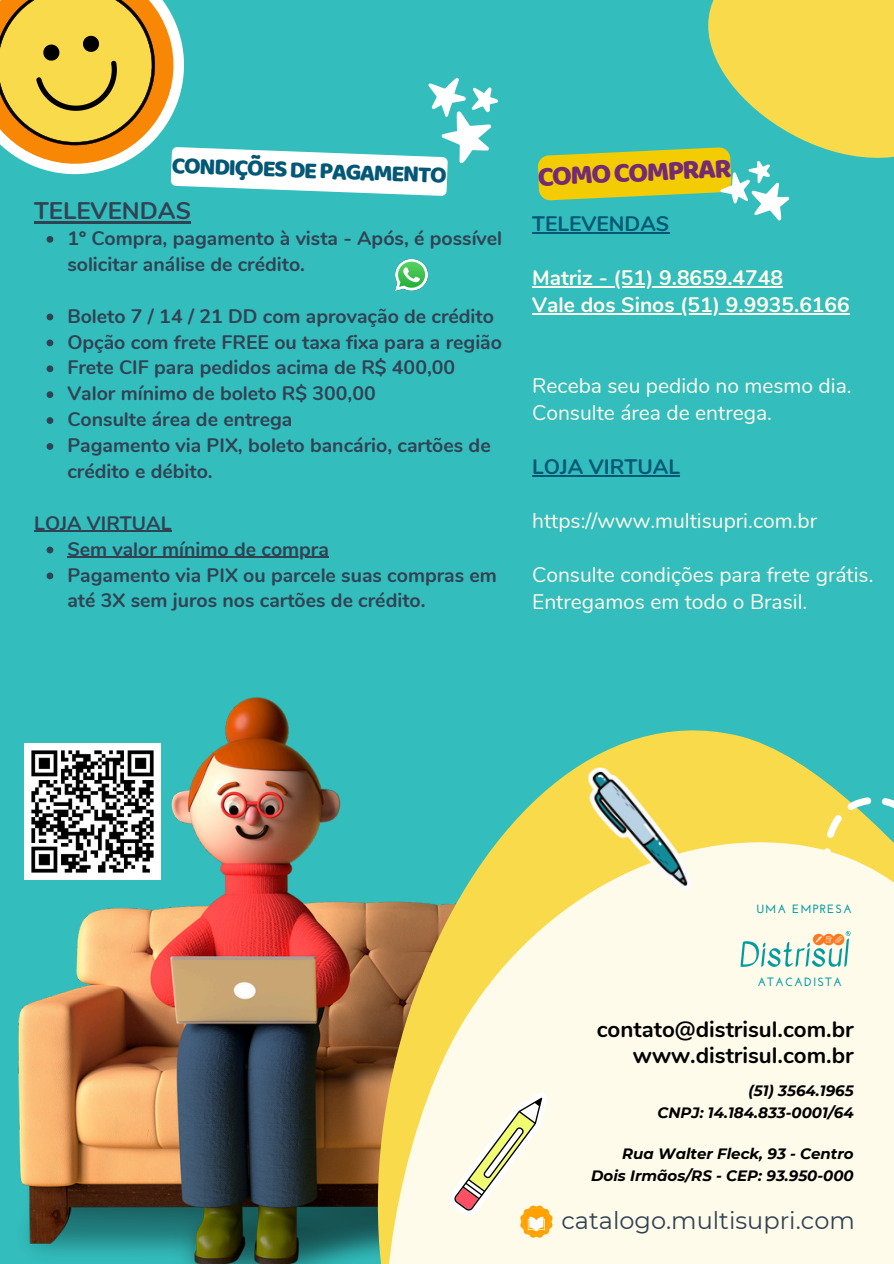
<style>
.page{position:relative;width:894px;height:1264px;background:#fff}
.page>*{position:absolute;margin:0;border:0;box-sizing:border-box;transform-origin:0 0}
.t1{font:28.35px "Baloo";color:#742b71}
.t2{font:24px "Montserrat";color:#314253}
.t3{font:700 24px "Nunito";color:#314253}
.t4{font:23.85px "Baloo";color:#045876}
.t5{font:700 22.35px/25.8px "Nunito";color:#000;text-align:right}
.t6{font:21px "Nunito";color:#fffbeb}
.t7{font:700 21px "Nunito";color:#fffbeb}
.t8{font:700 21px "Nunito";color:#045876}
.t9{font:700 19.5px/25.8px "Nunito";color:#314253}
.t10{font:italic 700 15px "Montserrat";color:#000}
.t11{font:700 12px "Josefin Sans";letter-spacing:.09em;color:#009ca4}
</style>
<div class="page">
<div style="left:0;top:0;width:893px;height:1263px;background:#33bdbd"></div>
<img style="left:18px;top:697px;width:242px;height:566px">
<svg style="left:260px;top:697px;width:585px;height:566px"></svg>
<svg style="left:537px;top:150px;width:115px;height:84px"></svg>
<svg style="left:0;top:0;width:499px;height:196px"></svg>
<svg style="left:811px;top:797px;width:82px;height:44px"></svg>
<svg style="left:384px;top:841px;width:509px;height:422px;background:#f4efcd"></svg>
<svg style="left:652px;top:0;width:241px;height:234px"></svg>
<img style="left:580px;top:766px;width:120px;height:125px">
<svg style="left:886px;top:1117px;width:7px;height:146px"></svg>
<img style="left:734px;top:930px;width:119px;height:39px">
<hr style="left:34px;top:221px;width:157px;height:2px;background:#314253">
<svg style="left:47px;top:236px;width:6px;height:7px"></svg>
<svg style="left:47px;top:313px;width:6px;height:7px"></svg>
<svg style="left:47px;top:339px;width:6px;height:7px"></svg>
<svg style="left:47px;top:365px;width:6px;height:7px"></svg>
<svg style="left:47px;top:391px;width:6px;height:7px"></svg>
<svg style="left:47px;top:417px;width:6px;height:7px"></svg>
<svg style="left:47px;top:443px;width:6px;height:7px"></svg>
<hr style="left:34px;top:531px;width:137px;height:1px;background:#314253">
<svg style="left:47px;top:546px;width:6px;height:7px"></svg>
<hr style="left:67px;top:556px;width:262px;height:2px;background:#314253">
<svg style="left:47px;top:572px;width:6px;height:7px"></svg>
<svg style="left:427px;top:1090px;width:145px;height:147px;background:#f6eed7"></svg>
<img style="left:24px;top:743px;width:137px;height:136px">
<img style="left:395px;top:259px;width:32px;height:32px">
<hr style="left:532px;top:232px;width:137px;height:1px;background:#045876">
<hr style="left:532px;top:286px;width:250px;height:1px;background:#fffbeb">
<hr style="left:532px;top:313px;width:317px;height:1px;background:#fffbeb">
<hr style="left:532px;top:475px;width:147px;height:1px;background:#045876">
<p class="t4" style="left:172px;top:151px;width:277px;rotate:2deg">CONDIÇÕESDEPAGAMENTO</p>
<p class="t1" style="left:536px;top:160px;width:195px;rotate:-3deg">COMOCOMPRAR</p>
<p class="t3" style="left:34px;top:195px;width:158px">TELEVENDAS</p>
<p class="t9" style="left:67px;top:226px;width:436px">1º Compra, pagamento à vista - Após, é possível solicitar análise de crédito.</p>
<p class="t9" style="left:67px;top:303px;width:428px">Boleto 7 / 14 / 21 DD com aprovação de crédito</p>
<p class="t9" style="left:67px;top:329px;width:436px">Opção com frete FREE ou taxa fixa para a região</p>
<p class="t9" style="left:67px;top:355px;width:389px">Frete CIF para pedidos acima de R$ 400,00</p>
<h6 class="t9" style="left:67px;top:381px;width:310px">Valor mínimo de boleto R$ 300,00</h6>
<p class="t9" style="left:67px;top:407px;width:226px">Consulte área de entrega</p>
<p class="t9" style="left:67px;top:433px;width:425px">Pagamento via PIX, boleto bancário, cartões de crédito e débito.</p>
<p class="t9" style="left:34px;top:510px;width:139px">LOJA VIRTUAL</p>
<p class="t9" style="left:67px;top:536px;width:263px">Sem valor mínimo de compra</p>
<h1 class="t9" style="left:67px;top:562px;width:431px">Pagamento via PIX ou parcele suas compras em até 3X sem juros nos cartões de crédito.</h1>
<p class="t8" style="left:532px;top:210px;width:139px">TELEVENDAS</p>
<p class="t7" style="left:532px;top:264px;width:252px">Matriz - (51) 9.8659.4748</p>
<p class="t7" style="left:532px;top:291px;width:319px">Vale dos Sinos (51) 9.9935.6166</p>
<p class="t6" style="left:532px;top:372px;width:321px">Receba seu pedido no mesmo dia.</p>
<p class="t6" style="left:532px;top:399px;width:241px">Consulte área de entrega.</p>
<p class="t8" style="left:532px;top:453px;width:149px">LOJA VIRTUAL</p>
<p class="t6" style="left:532px;top:507px;width:286px">https://www.multisupri.com.br</p>
<p class="t6" style="left:532px;top:561px;width:343px">Consulte condições para frete grátis.</p>
<p class="t6" style="left:532px;top:588px;width:276px">Entregamos em todo o Brasil.</p>
<p class="t11" style="left:756px;top:903px;width:97px">UMA EMPRESA</p>
<h4 class="t11" style="left:757px;top:976px;width:86px">ATACADISTA</h4>
<p class="t5" style="left:596px;top:1016px;width:258px">contato@distrisul.com.br www.distrisul.com.br</p>
<p class="t10" style="left:748px;top:1081px;width:107px">(51) 3564.1965</p>
<h6 class="t10" style="left:657px;top:1103px;width:198px">CNPJ: 14.184.833-0001/64</h6>
<p class="t10" style="left:622px;top:1144px;width:233px">Rua Walter Fleck, 93 - Centro</p>
<p class="t10" style="left:591px;top:1166px;width:264px">Dois Irmãos/RS - CEP: 93.950-000</p>
<p class="t2" style="left:561px;top:1205px;width:295px">catalogo.multisupri.com</p>
</div>
